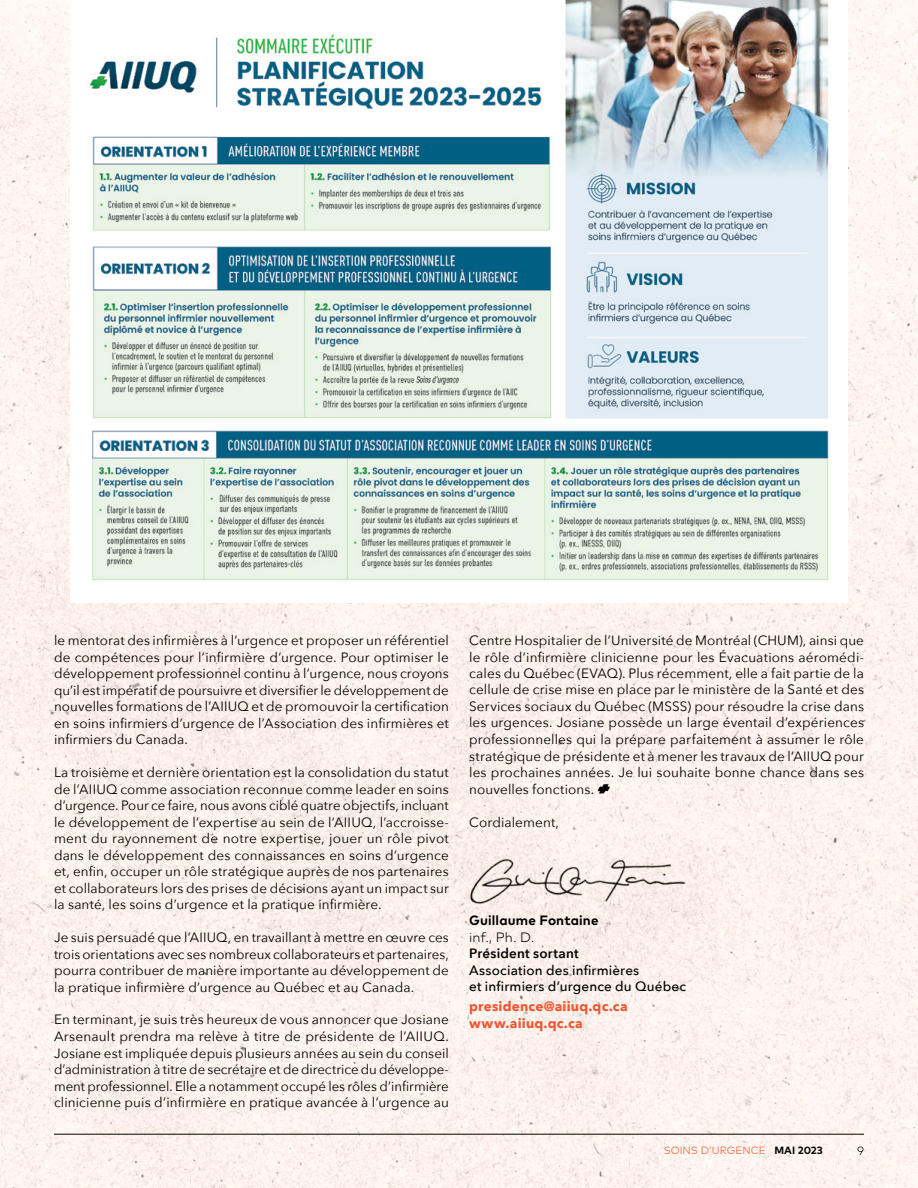
<style>
.page{position:relative;width:918px;height:1188px;background:#fff}
.page>*{position:absolute;margin:0;border:0;box-sizing:border-box;transform-origin:0 0}
.t1{font:13.5px/16.5px "Avenir Next";letter-spacing:.01em;color:#000;text-align:justify}
.t2{font:500 13.5px/16.5px "Avenir Next";letter-spacing:.015em;color:#000}
.t3{font:700 13.5px/16.5px "Avenir Next";letter-spacing:.015em;color:#f15632}
.t4{font:700 13.5px "Mark Pro";letter-spacing:.01em;color:#000}
.t5{font:600 13.5px "Avenir Next";letter-spacing:.015em;color:#000}
.t6{font:300 13.5px "Mark Pro";color:#000}
.t7{font:300 12px "Mark Pro";color:#000}
.t8{font:300 10.5px "Mark Pro";letter-spacing:.005em;color:#f15632}
.s1{font-weight:700;color:#000}
</style>
<div class="page">
<img style="left:0;top:0;width:918px;height:1188px">
<hr style="left:54px;top:1134px;width:810px;height:1px;background:#000">
<img style="left:465px;top:850px;width:229px;height:56px">
<svg style="left:598px;top:784px;width:12px;height:10px"></svg>
<img style="left:70px;top:0;width:778px;height:603px">
<p class="t1" style="left:54px;top:631px;width:396px">le mentorat des infirmières à l’urgence et proposer un référentiel de compétences pour l’infirmière d’urgence. Pour optimiser le développement professionnel continu à l’urgence, nous croyons qu’il est impératif de poursuivre et diversifier le développement de nouvelles formations de l’AIIUQ et de promouvoir la certification en soins infirmiers d’urgence de l’Association des infirmières et infirmiers du Canada.</p>
<p class="t1" style="left:54px;top:763px;width:396px">La troisième et dernière orientation est la consolidation du statut de l’AIIUQ comme association reconnue comme leader en soins d’urgence. Pour ce faire, nous avons ciblé quatre objectifs, incluant le développement de l’expertise au sein de l’AIIUQ, l’accroisse&shy;ment du rayonnement de notre expertise, jouer un rôle pivot dans le développement des connaissances en soins d’urgence et, enfin, occuper un rôle stratégique auprès de nos partenaires et collaborateurs lors des prises de décisions ayant un impact sur la santé, les soins d’urgence et la pratique infirmière.</p>
<p class="t1" style="left:54px;top:928px;width:396px">Je suis persuadé que l’AIIUQ, en travaillant à mettre en œuvre ces trois orientations avec ses nombreux collaborateurs et partenaires, pourra contribuer de manière importante au développement de la pratique infirmière d’urgence au Québec et au Canada.</p>
<p class="t1" style="left:54px;top:1011px;width:396px">En terminant, je suis très heureux de vous annoncer que Josiane Arsenault prendra ma relève à titre de présidente de l’AIIUQ.<br>Josiane est impliquée depuis plusieurs années au sein du conseil d’administration à titre de secrétaire et de directrice du développe&shy;ment professionnel. Elle a notamment occupé les rôles d’infirmière clinicienne puis d’infirmière en pratique avancée à l’urgence au</p>
<p class="t1" style="left:469px;top:631px;width:396px">Centre Hospitalier de l’Université de Montréal (CHUM), ainsi que le rôle d’infirmière clinicienne pour les Évacuations aéromédi&shy;cales du Québec (EVAQ). Plus récemment, elle a fait partie de la cellule de crise mise en place par le ministère de la Santé et des Services sociaux du Québec (MSSS) pour résoudre la crise dans les urgences. Josiane possède un large éventail d’expériences professionnelles qui la prépare parfaitement à assumer le rôle stratégique de présidente et à mener les travaux de l’AIIUQ pour les prochaines années. Je lui souhaite bonne chance dans ses nouvelles fonctions.</p>
<p class="t1" style="left:469px;top:813px;width:91px">Cordialement,</p>
<p class="t4" style="left:469px;top:910px;width:131px">Guillaume Fontaine</p>
<p class="t6" style="left:469px;top:927px;width:67px">inf., Ph. D.</p>
<p class="t5" style="left:469px;top:942px;width:111px">Président sortant</p>
<p class="t2" style="left:469px;top:962px;width:218px">Association des infirmières<br>et infirmiers d’urgence du Québec</p>
<p class="t3" style="left:469px;top:998px;width:160px">presidence@aiiuq.qc.ca www.aiiuq.qc.ca</p>
<p class="t8" style="left:664px;top:1143px;width:161px">SOINS D’URGENCE <span class="s1">MAI 2023</span></p>
<p class="t7" style="left:857px;top:1141px;width:8px">9</p>
</div>
